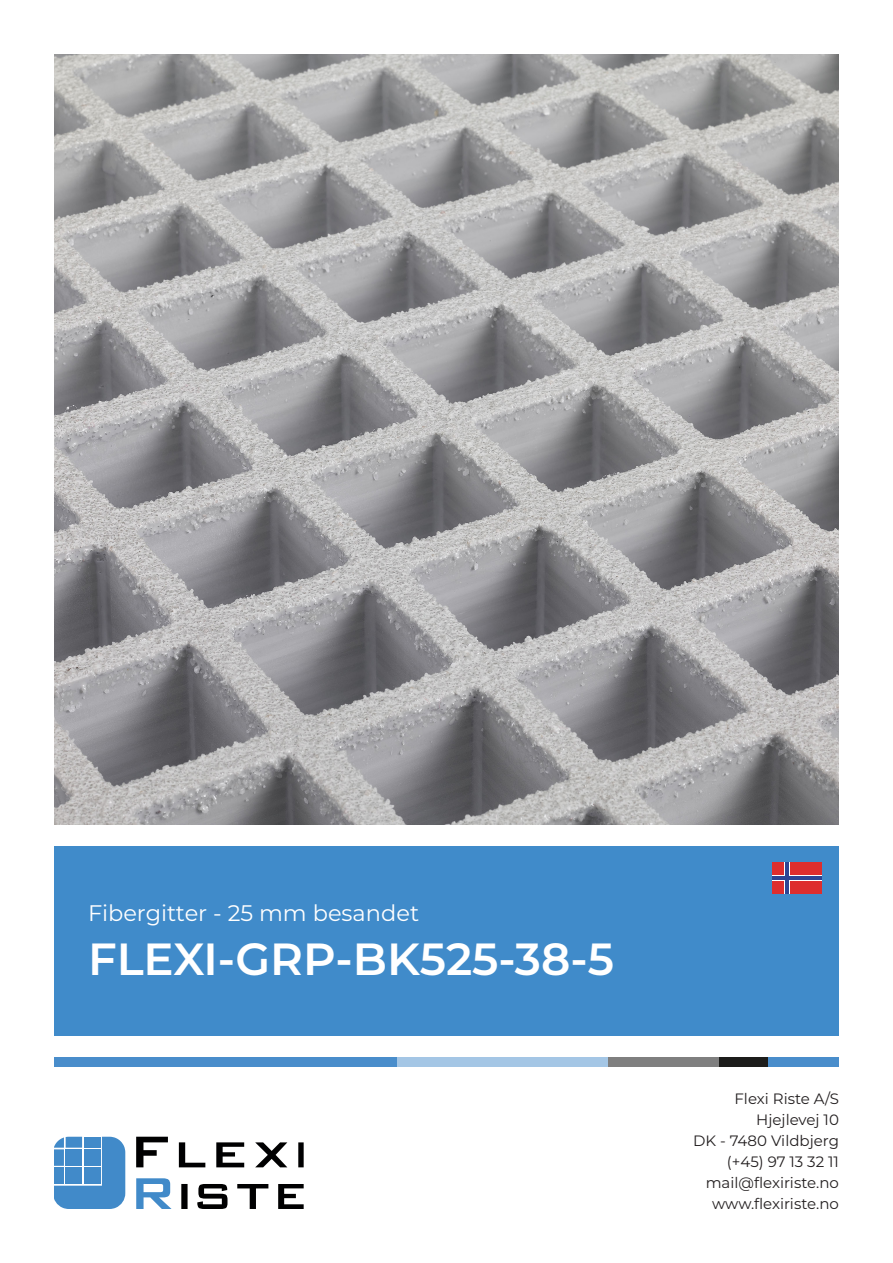
<style>
.page{position:relative;width:893px;height:1263px;background:#fff}
.page>*{position:absolute;margin:0;border:0;box-sizing:border-box;transform-origin:0 0}
.t1{font:600 45px "Montserrat";color:#fff}
.t2{font:22.5px "Montserrat";color:#fff}
.Broed_højre{font:15px "Montserrat";color:#231f20}
</style>
<div class="page">
<div style="left:768px;top:1057px;width:71px;height:10px;background:#498dcb"></div>
<div style="left:719px;top:1057px;width:49px;height:10px;background:#1d1d1b"></div>
<div style="left:608px;top:1057px;width:111px;height:10px;background:#7f7f7f"></div>
<div style="left:54px;top:1057px;width:343px;height:10px;background:#498dcb"></div>
<div style="left:397px;top:1057px;width:211px;height:10px;background:#a4c6e5"></div>
<div style="left:54px;top:847px;width:785px;height:189px;background:#408bca"></div>
<svg style="left:54px;top:1137px;width:71px;height:72px;background:#5798cf"></svg>
<div style="left:66px;top:1167px;width:16px;height:17px;background:#418ac9"></div>
<div style="left:84px;top:1149px;width:16px;height:17px;background:#418ac9"></div>
<svg style="left:136px;top:1137px;width:32px;height:30px"></svg>
<svg style="left:179px;top:1142px;width:26px;height:25px"></svg>
<svg style="left:216px;top:1142px;width:28px;height:25px"></svg>
<svg style="left:278px;top:1184px;width:26px;height:25px"></svg>
<svg style="left:255px;top:1142px;width:32px;height:25px"></svg>
<div style="left:298px;top:1142px;width:6px;height:25px;background:#000001"></div>
<svg style="left:136px;top:1178px;width:36px;height:31px"></svg>
<div style="left:181px;top:1184px;width:7px;height:25px;background:#000001"></div>
<svg style="left:197px;top:1184px;width:31px;height:25px"></svg>
<svg style="left:237px;top:1184px;width:31px;height:25px"></svg>
<div style="left:772px;top:863px;width:50px;height:31px;background:#de2e2e"></div>
<div style="left:772px;top:875px;width:50px;height:6px;background:#fff"></div>
<div style="left:784px;top:863px;width:6px;height:31px;background:#2e4594"></div>
<hr style="left:772px;top:876px;width:50px;height:4px;background:#2e4594">
<img style="left:54px;top:54px;width:785px;height:771px">
<p class="t2" style="left:88px;top:897px;width:333px">Fibergitter - 25 mm besandet</p>
<p class="t1" style="left:88px;top:927px;width:528px">FLEXI-GRP-BK525-38-5</p>
<p class="Broed_højre" style="left:734px;top:1088px;width:106px">Flexi Riste A/S</p>
<p class="Broed_højre" style="left:756px;top:1109px;width:84px">Hjejlevej 10</p>
<p class="Broed_højre" style="left:693px;top:1130px;width:147px">DK - 7480 Vildbjerg</p>
<p class="Broed_højre" style="left:727px;top:1151px;width:114px">(+45) 97 13 32 11</p>
<p class="Broed_højre" style="left:706px;top:1172px;width:135px">mail@flexiriste.no</p>
<p class="Broed_højre" style="left:712px;top:1193px;width:128px">www.flexiriste.no</p>
</div>
